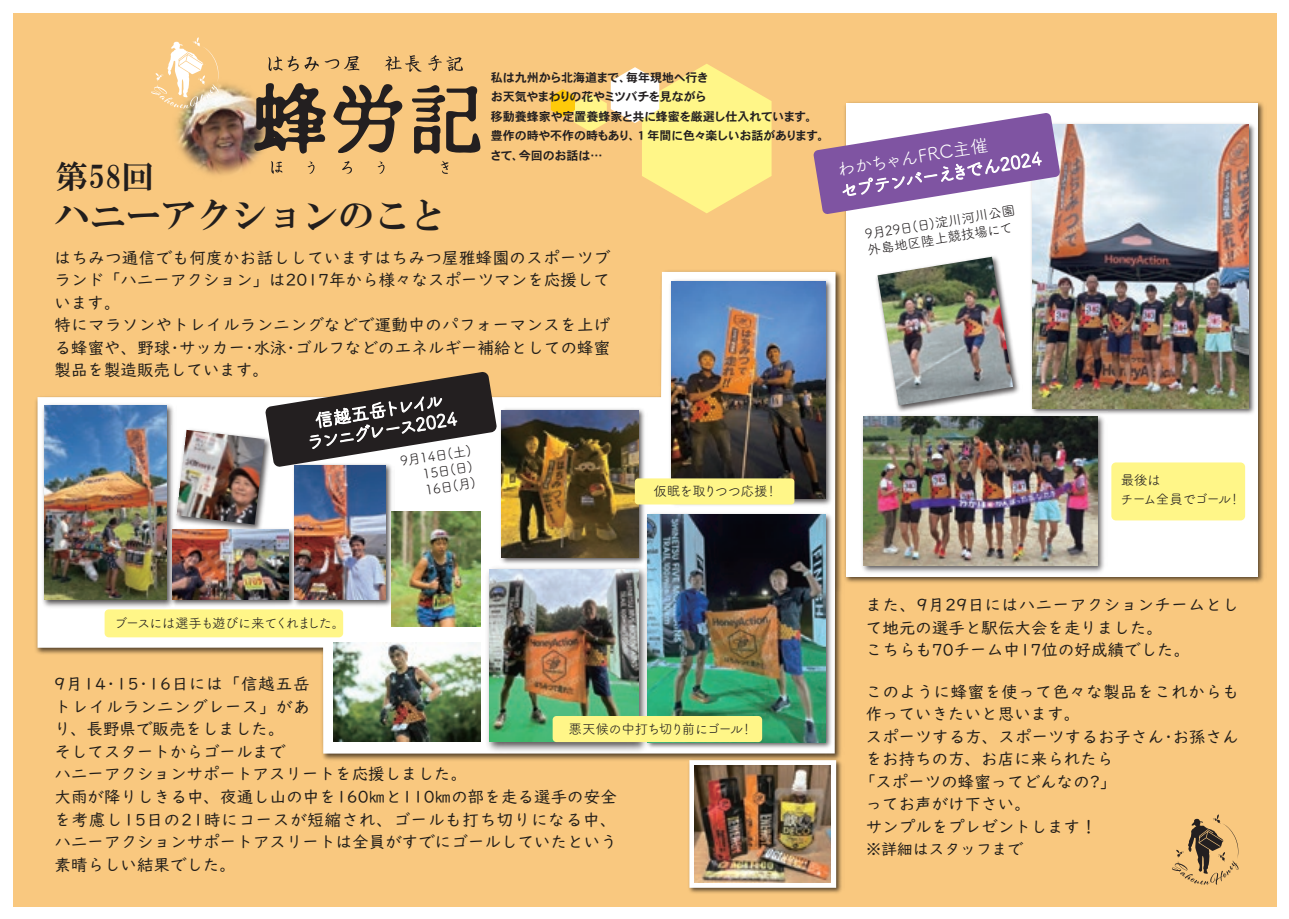
<style>
.page{position:relative;width:1289px;height:919px;background:#fff}
.page>*{position:absolute;margin:0;border:0;box-sizing:border-box;transform-origin:0 0}
.t1{font:35.55px "HGS Mincho E";color:#221e1d}
.t2{font:31.95px "HGS Mincho E";color:#221e1d}
.t3{font:18px/20.2px "Tsuku A Rd Gothic Std R";color:#fff;text-align:center}
.t4{font:16.5px/22.5px "UD Digi Kyokasho NP R";letter-spacing:.005em;color:#221e1a}
.t5{font:16.5px "UD Digi Kyokasho NP R";letter-spacing:.03em;color:#221e1a}
.t6{font:15.75px "UD Digi Kyokasho NP R";color:#221e1a}
.t7{font:13.5px/16.2px "Tsuku A Rd Gothic Std R";letter-spacing:-.08em;color:#231f20}
.t8{font:13.5px "Tsuku A Rd Gothic Std R";letter-spacing:-.12em;color:#231f20}
.t9{font:13.5px "Tsuku A Rd Gothic Std R";letter-spacing:-.035em;color:#231f20}
.t10{font:12px/19.5px "Heisei Kaku Go Std W7";letter-spacing:-.02em;color:#231f20}
</style>
<div class="page">
<div style="left:13px;top:13px;width:1263px;height:893px;background:#f9c87f"></div>
<img style="left:35px;top:271px;width:807px;height:490px">
<svg style="left:38px;top:272px;width:797px;height:481px"></svg>
<svg style="left:551px;top:64px;width:220px;height:149px"></svg>
<svg style="left:1172px;top:814px;width:66px;height:70px"></svg>
<img style="left:175px;top:83px;width:86px;height:92px">
<svg style="left:151px;top:37px;width:68px;height:72px"></svg>
<svg style="left:254px;top:83px;width:72px;height:70px"></svg>
<svg style="left:333px;top:84px;width:69px;height:69px"></svg>
<svg style="left:412px;top:85px;width:68px;height:68px"></svg>
<svg style="left:271px;top:161px;width:11px;height:13px"></svg>
<svg style="left:307px;top:161px;width:7px;height:13px"></svg>
<svg style="left:342px;top:161px;width:10px;height:13px"></svg>
<svg style="left:377px;top:161px;width:7px;height:13px"></svg>
<svg style="left:440px;top:161px;width:8px;height:13px"></svg>
<svg style="left:268px;top:56px;width:91px;height:15px"></svg>
<svg style="left:384px;top:55px;width:38px;height:17px"></svg>
<svg style="left:428px;top:55px;width:35px;height:16px"></svg>
<img style="left:685px;top:756px;width:157px;height:137px">
<svg style="left:689px;top:760px;width:147px;height:127px;background:#fcf9f5"></svg>
<img style="left:694px;top:765px;width:137px;height:117px">
<img style="left:844px;top:102px;width:420px;height:481px">
<div style="left:846px;top:104px;width:411px;height:473px;background:#fff"></div>
<img style="left:1031px;top:123px;width:224px;height:291px">
<img style="left:1032px;top:125px;width:216px;height:283px">
<img style="left:876px;top:256px;width:143px;height:155px">
<img style="left:877px;top:257px;width:136px;height:148px">
<img style="left:862px;top:411px;width:245px;height:162px">
<img style="left:863px;top:416px;width:234px;height:149px">
<img style="left:290px;top:467px;width:104px;height:141px">
<img style="left:295px;top:467px;width:91px;height:132px">
<img style="left:333px;top:642px;width:147px;height:9px">
<img style="left:392px;top:511px;width:88px;height:115px">
<img style="left:647px;top:510px;width:187px;height:240px">
<img style="left:647px;top:515px;width:178px;height:227px">
<img style="left:482px;top:562px;width:169px;height:89px">
<img style="left:489px;top:569px;width:149px;height:82px">
<img style="left:497px;top:406px;width:150px;height:160px">
<img style="left:502px;top:410px;width:136px;height:147px">
<img style="left:667px;top:276px;width:167px;height:231px">
<img style="left:672px;top:281px;width:153px;height:217px">
<img style="left:39px;top:401px;width:137px;height:208px">
<img style="left:44px;top:406px;width:122px;height:193px">
<img style="left:171px;top:425px;width:103px;height:100px">
<img style="left:176px;top:430px;width:89px;height:94px">
<img style="left:168px;top:525px;width:143px;height:83px">
<img style="left:172px;top:529px;width:117px;height:70px">
<div style="left:105px;top:609px;width:238px;height:28px;background:#fff688;border-radius:4px"></div>
<div style="left:635px;top:478px;width:159px;height:26px;background:#fff688;border-radius:3px"></div>
<svg style="left:265px;top:371px;width:232px;height:96px"></svg>
<img style="left:309px;top:651px;width:344px;height:110px">
<svg style="left:813px;top:113px;width:247px;height:101px"></svg>
<div style="left:1111px;top:462px;width:134px;height:58px;background:#fff688;border-radius:5px"></div>
<div style="left:552px;top:716px;width:210px;height:26px;background:#fff688;border-radius:4px"></div>
<p class="t10" style="left:490px;top:68px;width:348px">私は九州から北海道まで、毎年現地へ行き<br>お天気やまわりの花やミツバチを見ながら<br>移動養蜂家や定置養蜂家と共に蜂蜜を厳選し仕入れています。<br>豊作の時や不作の時もあり、１年間に色々楽しいお話があります。　さて、今回のお話は…</p>
<p class="t3" style="left:835px;top:157px;width:205px;line-height:21.5px;text-align:left;rotate:-9deg">わかちゃんFRC主催<br>セプテンバーえきでん2024</p>
<h2 class="t2" style="left:55px;top:160px;width:100px">第58回</h2>
<h1 class="t1" style="left:54px;top:197px;width:392px">ハニーアクションのこと</h1>
<p class="t7" style="left:863px;top:225px;width:153px;rotate:-9deg">9月29日(日)淀川河川公園外島地区陸上競技場にて</p>
<p class="t4" style="left:55px;top:246px;width:557px">はちみつ通信でも何度かお話ししていますはちみつ屋雅蜂園のスポーツブランド「ハニーアクション」は2017年から様々なスポーツマンを応援しています。<br>特にマラソンやトレイルランニングなどで運動中のパフォーマンスを上げる蜂蜜や、野球･サッカー･水泳･ゴルフなどのエネルギー補給としての蜂蜜製品を製造販売しています。</p>
<p class="t3" style="left:302px;top:411px;width:154px;rotate:-9deg">信越五岳トレイル<br>ランニグレース2024</p>
<p class="t7" style="left:419px;top:449px;width:53px;text-align:justify;text-indent:-20px;rotate:-9deg">9月14日(土)<br>15日(日)<br>16日(月)</p>
<p class="t9" style="left:653px;top:481px;width:126px">仮眠を取りつつ応援！</p>
<p class="t7" style="left:1120px;top:469px;width:123px;line-height:19.5px">最後は<br>チーム全員でゴール！</p>
<p class="t8" style="left:114px;top:612px;width:233px">ブースには選手も遊びに来てくれました。</p>
<p class="t4" style="left:55px;top:673px;width:564px">9月14･15･16日には「信越五岳<br>トレイルランニングレース」があ<br>り、長野県で販売をしました。<br>そしてスタートからゴールまで<br>ハニーアクションサポートアスリートを応援しました。<br>大雨が降りしきる中、夜通し山の中を160㎞と110㎞の部を走る選手の安全を考慮し15日の21時にコースが短縮され、ゴールも打ち切りになる中、ハニーアクションサポートアスリートは全員がすでにゴールしていたという素晴らしい結果でした。</p>
<p class="t7" style="left:568px;top:720px;width:186px">悪天候の中打ち切り前にゴール！</p>
<p class="t4" style="left:866px;top:593px;width:374px">また、9月29日にはハニーアクションチームとして地元の選手と駅伝大会を走りました。<br>こちらも70チーム中17位の好成績でした。</p>
<p class="t5" style="left:865px;top:682px;width:375px">このように蜂蜜を使って色々な製品をこれからも</p>
<p class="t4" style="left:865px;top:703px;width:216px">作っていきたいと思います。</p>
<p class="t4" style="left:865px;top:725px;width:375px">スポーツする方、スポーツするお子さん･お孫さん</p>
<p class="t4" style="left:865px;top:748px;width:249px">をお持ちの方、お店に来られたら</p>
<p class="t4" style="left:859px;top:770px;width:258px">「スポーツの蜂蜜ってどんなの?」</p>
<p class="t4" style="left:865px;top:793px;width:166px">ってお声がけ下さい。</p>
<p class="t4" style="left:865px;top:815px;width:232px">サンプルをプレゼントします！</p>
<p class="t6" style="left:865px;top:840px;width:159px">※詳細はスタッフまで</p>
</div>
